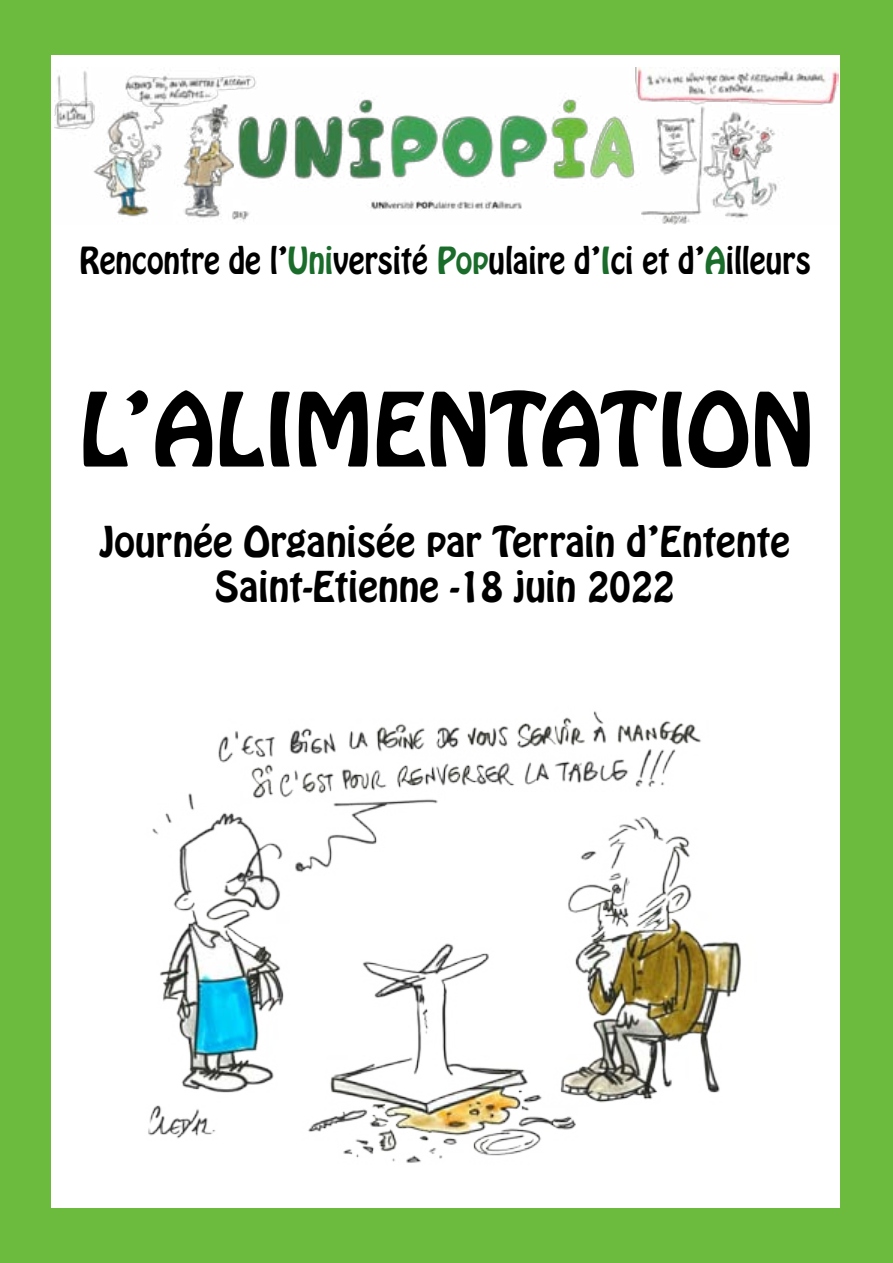
<style>
.page{position:relative;width:893px;height:1263px;background:#fff}
.page>*{position:absolute;margin:0;border:0;box-sizing:border-box;transform-origin:0 0}
.t1{font:90px "Hobo Std";color:#000}
.t2{font:37.5px/45px "Hobo Std";color:#000;text-align:center}
.t3{font:33px "Hobo Std";color:#000;scale:.92 1}
.s1{color:#1a6c2a}
</style>
<div class="page">
<img style="left:54px;top:68px;width:785px;height:157px">
<div style="left:840px;top:0;width:53px;height:1263px;background:#6cbb3e"></div>
<div style="left:0;top:0;width:893px;height:54px;background:#6cbb3e"></div>
<div style="left:0;top:1209px;width:893px;height:54px;background:#6cbb3e"></div>
<div style="left:0;top:0;width:51px;height:1263px;background:#6cbb3e"></div>
<img style="left:148px;top:711px;width:593px;height:452px">
<p class="t3" style="left:80px;top:237px;width:796px">Rencontre de l’<span class="s1">Uni</span>versité <span class="s1">Pop</span>ulaire d’<span class="s1">I</span>ci et d’<span class="s1">A</span>illeurs</p>
<h1 class="t1" style="left:79px;top:367px;width:737px">L’ALIMENTATION</h1>
<p class="t2" style="left:99px;top:519px;width:692px">Journée Organisée par Terrain d’Entente<br>Saint-Etienne -18 juin 2022</p>
</div>
